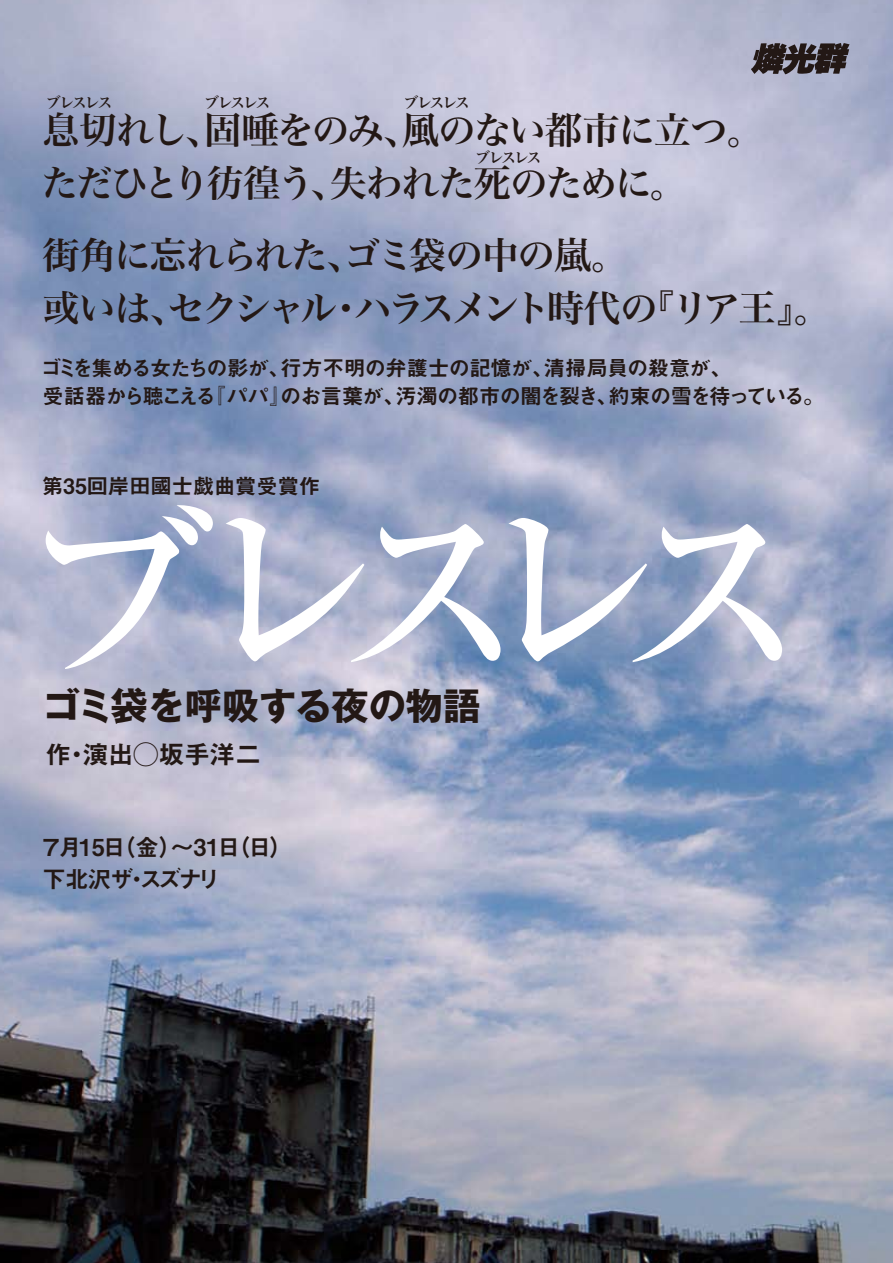
<style>
.page{position:relative;width:893px;height:1263px;background:#fff}
.page>*{position:absolute;margin:0;border:0;box-sizing:border-box;transform-origin:0 0}
.t1{font:500 201.9px "Ryumin Pro";color:#fff}
.t2{font:37.2px/53.1px "Hira Min Pro W6";letter-spacing:-.08em;color:#231815}
.t3{font:37.2px/53.1px "Hira Min Pro W6";letter-spacing:-.05em;color:#231815}
.t4{font:700 37.2px "Gothic MB101 Pro";color:#231815}
.t5{font:25.5px "Midashi Go Pro MB31";color:#231815}
.t6{font:23.4px/32px "Midashi Go Pro MB31";letter-spacing:-.105em;color:#231815}
.t7{font:21.3px/28.7px "Midashi Go Pro MB31";letter-spacing:-.03em;color:#231815}
.t8{font:21.3px "Midashi Go Pro MB31";color:#231815}
.t9{font:14.85px "Hira Min Pro W6";letter-spacing:-.14em;color:#231815}
</style>
<div class="page">
<img style="left:0;top:0;width:893px;height:1263px">
<svg style="left:751px;top:43px;width:98px;height:32px;background:#4e474d"></svg>
<p class="t9" style="left:46px;top:89px;width:68px">ブレスレス</p>
<p class="t9" style="left:204px;top:89px;width:68px">ブレスレス</p>
<p class="t9" style="left:403px;top:89px;width:68px">ブレスレス</p>
<h2 class="t3" style="left:42px;top:100px;width:724px">息切れし、固唾をのみ、風のない都市に立つ。ただひとり彷徨う、失われた死のために。</h2>
<h2 class="t2" style="left:42px;top:226px;width:790px">街角に忘れられた、ゴミ袋の中の嵐。<br>或いは、セクシャル・ハラスメント時代の『リア王』。</h2>
<p class="t7" style="left:40px;top:351px;width:786px">ゴミを集める女たちの影が、行方不明の弁護士の記憶が、清掃局員の殺意が、<br>受話器から聴こえる『パパ』のお言葉が、汚濁の都市の闇を裂き、約束の雪を待っている。</p>
<p class="t9" style="left:475px;top:145px;width:68px">ブレスレス</p>
<p class="t8" style="left:42px;top:469px;width:280px">第35回岸田國士戯曲賞受賞作</p>
<h1 class="t1" style="left:19px;top:433px;width:203px">ブ</h1>
<h2 class="t4" style="left:43px;top:675px;width:439px">ゴミ袋を呼吸する夜の物語</h2>
<p class="t5" style="left:46px;top:734px;width:216px">作・演出◯坂手洋二</p>
<h1 class="t1" style="left:184px;top:433px;width:203px">レ</h1>
<h1 class="t1" style="left:334px;top:433px;width:485px">スレス</h1>
<p class="t6" style="left:40px;top:828px;width:255px">７月15日（金）～31日（日）下北沢ザ・スズナリ</p>
</div>
